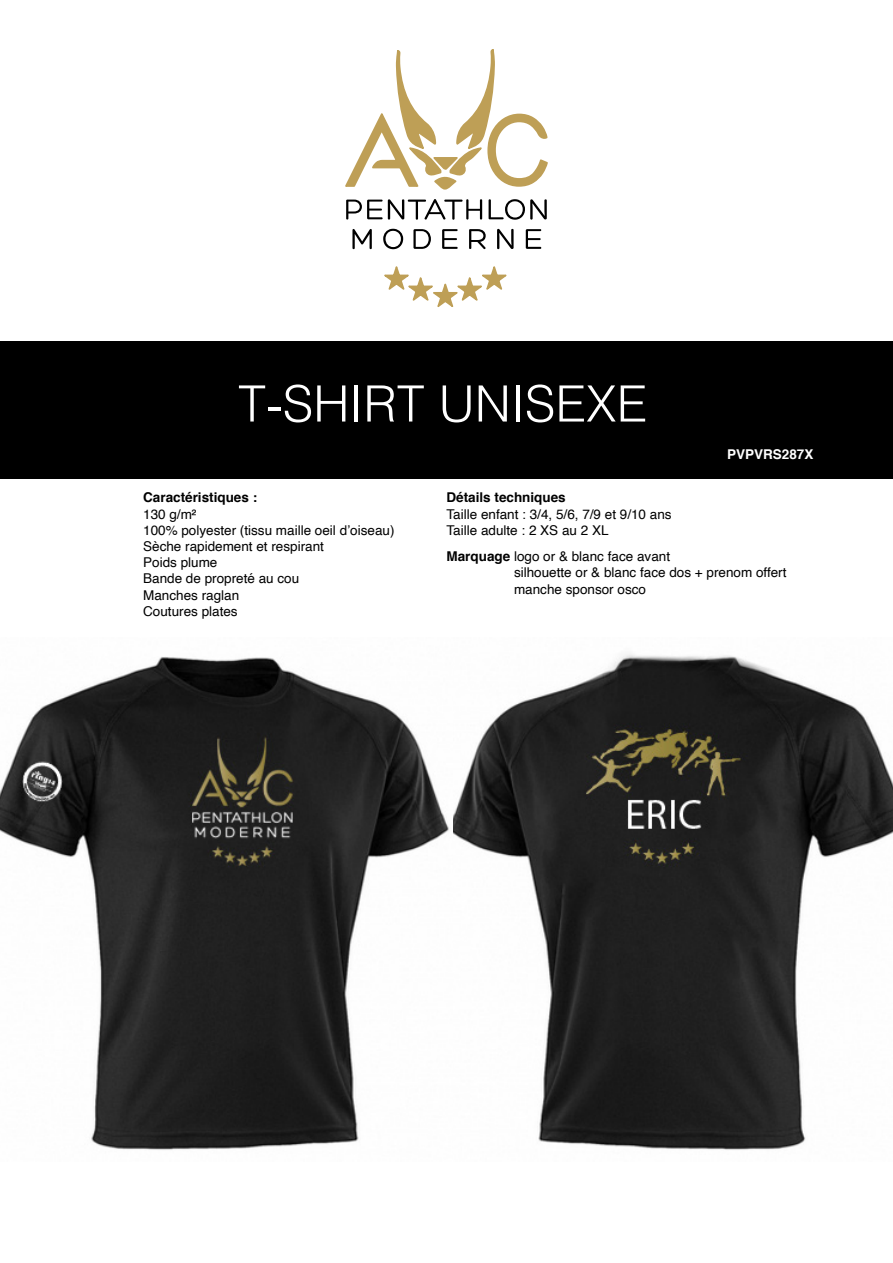
<style>
.page{position:relative;width:893px;height:1263px;background:#fff}
.page>*{position:absolute;margin:0;border:0;box-sizing:border-box;transform-origin:0 0}
.t1{font:300 50.1px "Helvetica";color:#fff}
.t2{font:13.5px/16.2px "Helvetica";color:#000}
.t3{font:700 13.5px "Helvetica";color:#000}
.t4{font:700 13.5px "Helvetica";color:#fff}
.s1{font-weight:700}
</style>
<div class="page">
<div style="left:0;top:341px;width:893px;height:137px;background:#000"></div>
<svg style="left:384px;top:266px;width:123px;height:41px"></svg>
<svg style="left:346px;top:199px;width:136px;height:21px"></svg>
<svg style="left:489px;top:199px;width:58px;height:21px"></svg>
<svg style="left:352px;top:229px;width:20px;height:21px"></svg>
<svg style="left:383px;top:229px;width:20px;height:20px"></svg>
<svg style="left:413px;top:229px;width:18px;height:20px"></svg>
<svg style="left:442px;top:229px;width:16px;height:20px"></svg>
<svg style="left:469px;top:229px;width:17px;height:21px"></svg>
<svg style="left:497px;top:228px;width:17px;height:22px"></svg>
<svg style="left:526px;top:229px;width:16px;height:20px"></svg>
<svg style="left:345px;top:49px;width:203px;height:141px"></svg>
<img style="left:0;top:657px;width:449px;height:493px">
<img style="left:453px;top:654px;width:440px;height:496px">
<h1 class="t1" style="left:238px;top:361px;width:411px">T-SHIRT UNISEXE</h1>
<p class="t4" style="left:727px;top:444px;width:88px">PVPVRS287X</p>
<p class="t3" style="left:143px;top:487px;width:116px">Caractéristiques :</p>
<p class="t2" style="left:143px;top:506px;width:253px">130 g/m²<br>100% polyester (tissu maille oeil d’oiseau)<br>Sèche rapidement et respirant<br>Poids plume<br>Bande de propreté au cou<br>Manches raglan<br>Coutures plates</p>
<p class="t3" style="left:446px;top:487px;width:121px">Détails techniques</p>
<p class="t2" style="left:446px;top:506px;width:227px">Taille enfant : 3/4, 5/6, 7/9 et 9/10 ans<br>Taille adulte : 2 XS au 2 XL</p>
<p class="t2" style="left:514px;top:549px;width:274px;text-indent:-68px"><span class="s1">Marquage</span> logo or &amp; blanc face avant<br>silhouette or &amp; blanc face dos + prenom offert manche sponsor osco</p>
</div>
